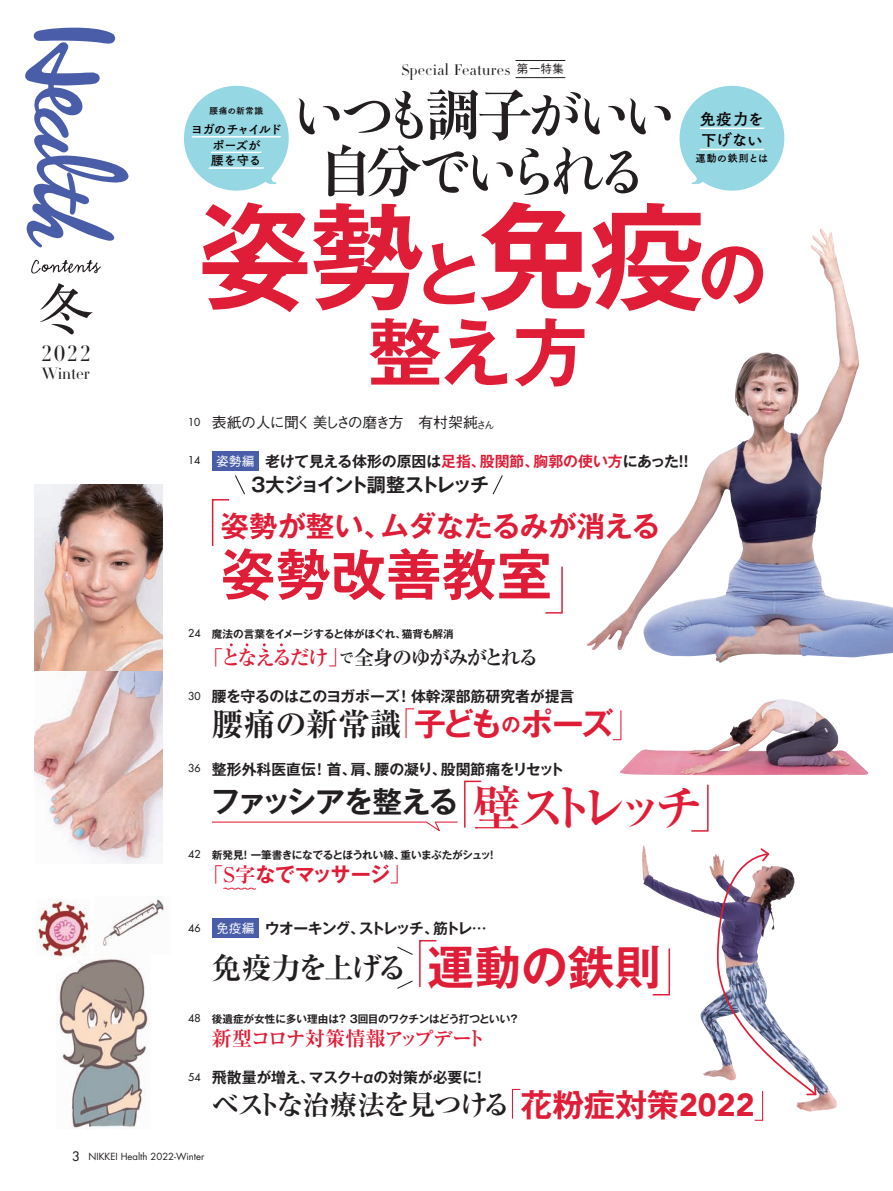
<style>
.page{position:relative;width:893px;height:1191px;background:#fff}
.page>*{position:absolute;margin:0;border:0;box-sizing:border-box;transform-origin:0 0}
.t1{font:700 115.8px "Gothic MB101 Pr 6 N De";color:#df1d37}
.t2{font:700 74.4px "Gothic MB101 Pr 6 N De";color:#df1d37}
.t3{font:56.4px/56.4px "Yutuki 5 Go K Std W5";letter-spacing:-.19em;color:#231f20;text-align:center}
.t4{font:700 55.35px "Gothic MB101 Pr 6 N De";color:#df1d37}
.t5{font:54.3px "Ryumin Pro";color:#231f20}
.t6{font:700 48.9px "Ryumin Pr 6 N";letter-spacing:-.24em;color:#df1d37}
.t7{font:700 46.8px "Gothic MB101 Pr 6 N De";color:#df1d37}
.t8{font:700 31.95px "Ryumin Pr 6 N";letter-spacing:-.02em;color:#231f20}
.t9{font:700 31.95px "Gothic MB101 Pr 6 N De";color:#df1d37}
.t10{font:700 29.7px "Gothic MB101 Pr 6 N De";letter-spacing:-.055em;color:#231f20}
.t11{font:700 29.7px "Ryumin Pr 6 N";letter-spacing:-.085em;color:#231f20}
.t12{font:700 28.65px "Gothic MB101 Pr 6 N De";letter-spacing:-.015em;color:#df1d37}
.t13{font:700 27.6px "Ryumin Pr 6 N";letter-spacing:-.07em;color:#231f20}
.t14{font:23.4px "Diet Didot";color:#231f20}
.t15{font:700 20.25px "Ryumin Pr 6 N";letter-spacing:-.085em;color:#df1d37}
.t16{font:700 20.25px "Ryumin Pr 6 N";letter-spacing:-.085em;color:#231f20}
.t17{font:700 20.25px "Gothic MB101 Pr 6 N De";letter-spacing:-.04em;color:#df1d37}
.t18{font:700 19.2px "Gothic MB101 Pr 6 N De";letter-spacing:-.11em;color:#231f20}
.t19{font:16.95px "Diet Didot";color:#231f20}
.t20{font:16.2px/21.1px "Tsuku Old Gothic Std B";letter-spacing:-.045em;color:#080302}
.t21{font:15.9px "Diet Didot";letter-spacing:.02em;color:#231f20}
.t22{font:700 14.85px "Gothic MB101 Pr 6 N De";letter-spacing:-.01em;color:#231f20}
.t23{font:500 14.85px "Gothic BBB Pr 6 N";letter-spacing:-.035em;color:#231f20}
.t24{font:700 14.85px "Gothic MB101 Pr 6 N De";color:#df1d37}
.t25{font:700 14.85px "Gothic MB101 Pr 6 N De";letter-spacing:-.07em;color:#231f20}
.t26{font:12.9px/15.8px "Tsuku Old Gothic Std B";letter-spacing:-.075em;color:#080302;text-align:center}
.t27{font:500 12.75px "Gothic BBB Pr 6 N";color:#fff}
.t28{font:500 12.75px "Futura Std";color:#231f20}
.t29{font:500 11.55px "Gothic BBB Pr 6 N";color:#231f20}
.t30{font:700 10.65px "Gothic MB101 Pr 6 N De";letter-spacing:-.03em;color:#231f20}
.t31{font:500 10.65px "Futura Std";letter-spacing:-.005em;color:#231f20}
.t32{font:700 10.65px "Gothic MB101 Pr 6 N De";letter-spacing:-.06em;color:#231f20}
.t33{font:10.5px "Tsuku Old Gothic Std B";letter-spacing:-.02em;color:#080302}
.t34{font:9.6px "Futura Std";color:#231f20}
.t35{font:8.85px "Tsuku Old Gothic Std B";letter-spacing:.025em;color:#080302}
.s1{font-family:"Ryumin Pro";font-weight:700}
.s2{font-size:69.45px}
.s3{font-size:10.35px}
.s4{color:#df1d37}
.s5{color:#231f20}
.s6{font-size:14.1px}
.s7{font-family:"Gothic MB101 Pr 6 N De";color:#df1d37}
.s8{font-family:"Ryumin Pr 6 N"}
.s9{font-family:"Avenir";font-weight:900}
</style>
<div class="page">
<img style="left:34px;top:485px;width:129px;height:378px">
<img style="left:587px;top:228px;width:252px;height:417px">
<img style="left:642px;top:845px;width:195px;height:266px">
<img style="left:620px;top:699px;width:248px;height:76px">
<img style="left:56px;top:956px;width:94px;height:173px">
<img style="left:103px;top:896px;width:61px;height:50px">
<img style="left:37px;top:899px;width:53px;height:57px">
<svg style="left:84px;top:953px;width:6px;height:3px"></svg>
<svg style="left:25px;top:28px;width:104px;height:219px"></svg>
<svg style="left:31px;top:260px;width:70px;height:13px"></svg>
<hr style="left:516px;top:77px;width:49px;height:1px;background:#231f20">
<hr style="left:516px;top:60px;width:49px;height:1px;background:#231f20">
<div style="left:184px;top:86px;width:105px;height:105px;background:#95d7e3;border-radius:50%"></div>
<svg style="left:263px;top:175px;width:14px;height:10px"></svg>
<div style="left:679px;top:86px;width:105px;height:105px;background:#95d7e3;border-radius:50%"></div>
<svg style="left:692px;top:175px;width:13px;height:10px"></svg>
<svg style="left:511px;top:1088px;width:10px;height:31px"></svg>
<svg style="left:651px;top:947px;width:20px;height:49px"></svg>
<svg style="left:397px;top:940px;width:40px;height:49px"></svg>
<div style="left:212px;top:918px;width:47px;height:20px;background:#4a5da9"></div>
<div style="left:212px;top:451px;width:47px;height:19px;background:#4a5da9"></div>
<svg style="left:492px;top:475px;width:11px;height:20px"></svg>
<svg style="left:211px;top:475px;width:34px;height:71px"></svg>
<svg style="left:545px;top:566px;width:18px;height:48px"></svg>
<svg style="left:405px;top:708px;width:9px;height:31px"></svg>
<svg style="left:612px;top:709px;width:10px;height:31px"></svg>
<svg style="left:691px;top:784px;width:18px;height:48px"></svg>
<svg style="left:211px;top:780px;width:271px;height:51px"></svg>
<svg style="left:223px;top:887px;width:33px;height:3px"></svg>
<img style="left:716px;top:846px;width:102px;height:275px">
<svg style="left:699px;top:128px;width:65px;height:1px"></svg>
<svg style="left:699px;top:149px;width:66px;height:1px"></svg>
<svg style="left:191px;top:136px;width:90px;height:2px"></svg>
<svg style="left:210px;top:152px;width:52px;height:1px"></svg>
<svg style="left:208px;top:167px;width:56px;height:2px"></svg>
<h3 class="t5" style="left:39px;top:267px;width:56px">冬</h3>
<h3 class="t14" style="left:41px;top:336px;width:52px">2022</h3>
<p class="t19" style="left:42px;top:361px;width:50px">Winter</p>
<p class="t35" style="left:209px;top:104px;width:55px">腰痛の新常識</p>
<p class="t26" style="left:190px;top:121px;width:93px">ヨガのチャイルドポーズが<br>腰を守る</p>
<p class="t21" style="left:401px;top:59px;width:111px">Special Features</p>
<p class="t29" style="left:517px;top:60px;width:49px">第一特集</p>
<h3 class="t3" style="left:290px;top:86px;width:389px">いつも<span class="s1">調子</span>がいい<span class="s1">自分</span>でいられる</h3>
<p class="t20" style="left:700px;top:107px;width:66px">免疫力を下げない</p>
<p class="t33" style="left:696px;top:150px;width:74px">運動の鉄則とは</p>
<h1 class="t1" style="left:197px;top:161px;width:572px">姿勢<span class="s2">と</span>免疫<span class="s2">の</span></h1>
<h2 class="t2" style="left:368px;top:291px;width:221px">整え方</h2>
<p class="t31" style="left:188px;top:415px;width:14px">10</p>
<p class="t23" style="left:212px;top:411px;width:284px">表紙の人に聞く美しさの磨き方　有村架純<span class="s3">さん</span></p>
<p class="t31" style="left:188px;top:454px;width:14px">14</p>
<p class="t27" style="left:216px;top:451px;width:40px">姿勢編</p>
<p class="t24" style="left:480px;top:448px;width:61px">股関節、</p>
<p class="t22" style="left:265px;top:448px;width:222px">老けて見える体形の原因は<span class="s4">足指、</span></p>
<p class="t24" style="left:533px;top:448px;width:156px">胸郭の使い方<span class="s5">にあった !!</span></p>
<p class="t18" style="left:251px;top:469px;width:240px">3大ジョイント調整ストレッチ</p>
<h3 class="t12" style="left:381px;top:502px;width:281px">ムダなたるみが消える</h3>
<h3 class="t12" style="left:220px;top:502px;width:173px">姿勢が整い、</h3>
<h3 class="t4" style="left:220px;top:528px;width:333px">姿勢改善教室</h3>
<p class="t31" style="left:188px;top:627px;width:14px">24</p>
<p class="t30" style="left:212px;top:625px;width:196px">魔法の言葉をイメージすると体がほぐれ、</p>
<p class="t30" style="left:402px;top:625px;width:53px">猫背も解消</p>
<h3 class="t16" style="left:339px;top:642px;width:201px"><span class="s6">で</span>全身のゆがみがとれる</h3>
<h3 class="t15" style="left:203px;top:642px;width:147px">「となえるだけ」</h3>
<p class="t31" style="left:188px;top:689px;width:14px">30</p>
<p class="t22" style="left:212px;top:684px;width:364px">腰を守るのはこのヨガポーズ! 体幹深部筋研究者が提言</p>
<p class="t31" style="left:188px;top:762px;width:14px">36</p>
<h3 class="t8" style="left:212px;top:699px;width:403px">腰痛の新常識<span class="s7">子ども</span><sup>の</sup><span class="s7">ポーズ</span></h3>
<p class="t25" style="left:441px;top:756px;width:125px">股関節痛をリセット</p>
<p class="t22" style="left:212px;top:756px;width:146px">整形外科医直伝! 首、</p>
<p class="t22" style="left:375px;top:756px;width:74px">腰の凝り、</p>
<p class="t22" style="left:351px;top:756px;width:31px">肩、</p>
<p class="t31" style="left:188px;top:848px;width:14px">42</p>
<h3 class="t6" style="left:473px;top:768px;width:232px">壁ストレッチ</h3>
<h3 class="t10" style="left:210px;top:777px;width:249px">ファッシアを整える</h3>
<p class="t32" style="left:401px;top:846px;width:94px">重いまぶたがシュッ!</p>
<p class="t30" style="left:212px;top:846px;width:194px">新発見! 一筆書きになでるとほうれい線、</p>
<h3 class="t17" style="left:203px;top:857px;width:208px"><span class="s8">「S字</span>なでマッサージ<span class="s8">「</span></h3>
<p class="t31" style="left:188px;top:921px;width:14px">46</p>
<p class="t27" style="left:216px;top:918px;width:40px">免疫編</p>
<p class="t22" style="left:265px;top:916px;width:102px">ウオーキング、</p>
<p class="t22" style="left:433px;top:916px;width:55px">筋トレ...</p>
<p class="t22" style="left:359px;top:916px;width:82px">ストレッチ、</p>
<h3 class="t11" style="left:212px;top:944px;width:197px">免疫力を上げる</h3>
<h3 class="t7" style="left:428px;top:928px;width:235px">運動の鉄則</h3>
<p class="t31" style="left:188px;top:1011px;width:14px">48</p>
<p class="t30" style="left:212px;top:1009px;width:307px">後遺症が女性に多い理由は? 3回目のワクチンはどう打つといい?</p>
<p class="t31" style="left:188px;top:1070px;width:14px">54</p>
<h3 class="t15" style="left:212px;top:1022px;width:276px">新型コロナ対策情報アップデート</h3>
<p class="t22" style="left:361px;top:1064px;width:122px">αの対策が必要に!</p>
<p class="t22" style="left:212px;top:1064px;width:105px">飛散量が増え、</p>
<p class="t22" style="left:309px;top:1064px;width:56px">マスク+</p>
<h3 class="t13" style="left:212px;top:1083px;width:300px">ベストな治療法を見つける</h3>
<h3 class="t9" style="left:520px;top:1078px;width:236px">花粉症対策<span class="s9">2022</span></h3>
<p class="t28" style="left:72px;top:1148px;width:9px">3</p>
<p class="t34" style="left:88px;top:1150px;width:117px">NIKKEI Health 2022-Winter</p>
</div>
